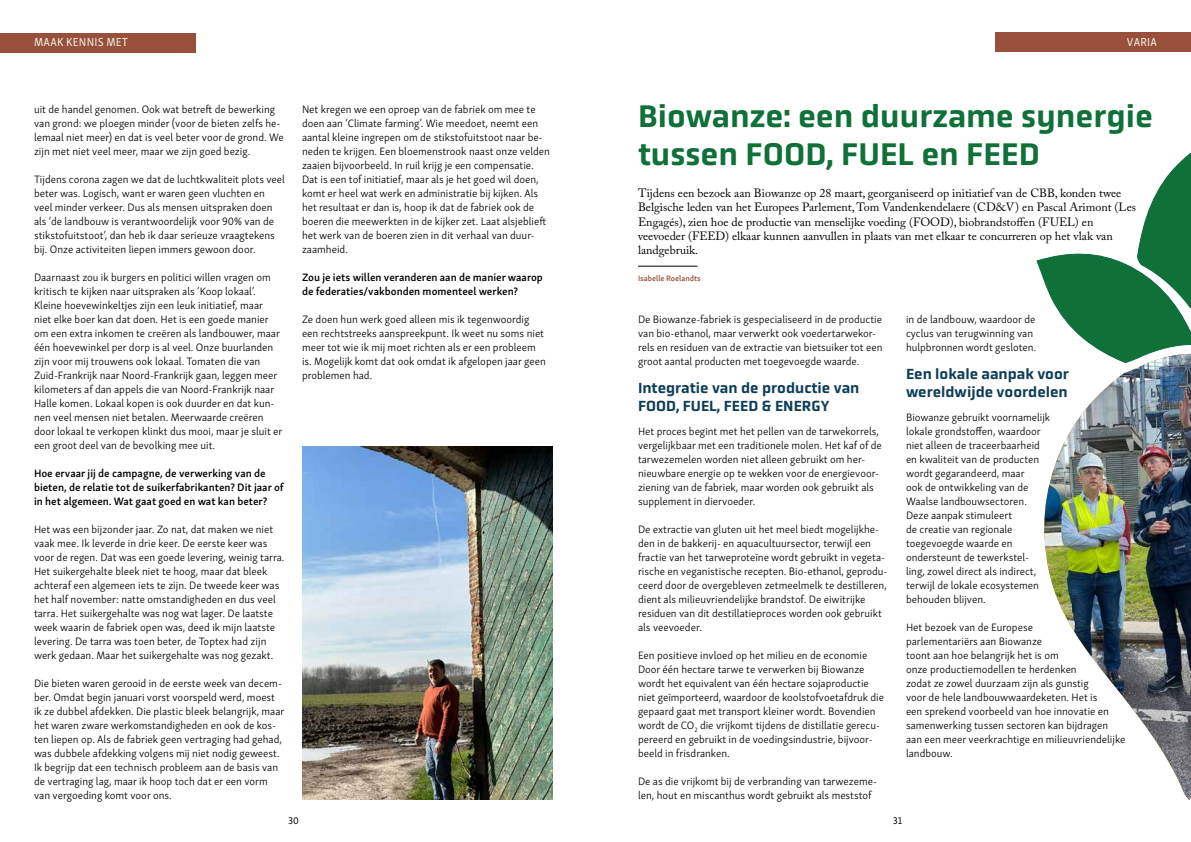
<style>
.page{position:relative;width:1191px;height:842px;background:#fff}
.page>*{position:absolute;margin:0;border:0;box-sizing:border-box;transform-origin:0 0}
.t1{font:500 32px/38.4px "Obvia";color:#0f7038}
.t2{font:500 15px/18px "Obvia";color:#0e3d58}
.t3{font:12px/14.4px "Adobe Caslon Pro";color:#000}
.t4{font:12px "Skolar Sans Latn Cn Me";letter-spacing:.02em;color:#ede9dd}
.t5{font:300 11px/14px "Skolar Sans Latn";color:#000}
.t6{font:600 11px/14px "Skolar Sans Latn";color:#000}
.t7{font:10px "Skolar Sans Latn";color:#000}
.t8{font:600 8px "Skolar Sans Latn";color:#974f3c}
</style>
<div class="page">
<div style="left:995px;top:33px;width:196px;height:19px;background:#984f3c"></div>
<div style="left:0;top:33px;width:196px;height:19px;background:#984f3c"></div>
<img style="left:302px;top:446px;width:251px;height:353px">
<hr style="left:638px;top:266px;width:59px;height:1px;background:#000">
<img style="left:1044px;top:366px;width:147px;height:434px">
<svg style="left:1036px;top:153px;width:155px;height:213px"></svg>
<p class="t4" style="left:34px;top:33px;width:96px">MAAK KENNIS MET</p>
<p class="t5" style="left:34px;top:101px;width:251px">uit de handel genomen. Ook wat betreft de bewerking van grond: we ploegen minder (voor de bieten zelfs he&shy;lemaal niet meer) en dat is veel beter voor de grond. We zijn met niet veel meer, maar we zijn goed bezig.</p>
<p class="t5" style="left:34px;top:171px;width:252px">Tijdens corona zagen we dat de luchtkwaliteit plots veel beter was. Logisch, want er waren geen vluchten en veel minder verkeer. Dus als mensen uitspraken doen als ‘de landbouw is verantwoordelijk voor 90% van de stikstofuitstoot’, dan heb ik daar serieuze vraagtekens bij. Onze activiteiten liepen immers gewoon door.</p>
<p class="t5" style="left:34px;top:269px;width:250px">Daarnaast zou ik burgers en politici willen vragen om kritisch te kijken naar uitspraken als ‘Koop lokaal’.<br>Kleine hoevewinkeltjes zijn een leuk initiatief, maar niet elke boer kan dat doen. Het is een goede manier om een extra inkomen te creëren als landbouwer, maar één hoevewinkel per dorp is al veel. Onze buurlanden zijn voor mij trouwens ook lokaal. Tomaten die van Zuid-Frankrijk naar Noord-Frankrijk gaan, leggen meer kilometers af dan appels die van Noord-Frankrijk naar Halle komen. Lokaal kopen is ook duurder en dat kun&shy;nen veel mensen niet betalen. Meerwaarde creëren door lokaal te verkopen klinkt dus mooi, maar je sluit er een groot deel van de bevolking mee uit.</p>
<p class="t6" style="left:34px;top:465px;width:251px">Hoe ervaar jij de campagne, de verwerking van de bieten, de relatie tot de suikerfabrikanten? Dit jaar of in het algemeen. Wat gaat goed en wat kan beter?</p>
<p class="t5" style="left:34px;top:521px;width:252px">Het was een bijzonder jaar. Zo nat, dat maken we niet vaak mee. Ik leverde in drie keer. De eerste keer was voor de regen. Dat was een goede levering, weinig tarra.<br>Het suikergehalte bleek niet te hoog, maar dat bleek achteraf een algemeen iets te zijn. De tweede keer was het half november: natte omstandigheden en dus veel tarra. Het suikergehalte was nog wat lager. De laatste week waarin de fabriek open was, deed ik mijn laatste levering. De tarra was toen beter, de Toptex had zijn werk gedaan. Maar het suikergehalte was nog gezakt.</p>
<p class="t5" style="left:34px;top:675px;width:252px">Die bieten waren gerooid in de eerste week van decem&shy;ber. Omdat begin januari vorst voorspeld werd, moest ik ze dubbel afdekken. Die plastic bleek belangrijk, maar het waren zware werkomstandigheden en ook de kos&shy;ten liepen op. Als de fabriek geen vertraging had gehad, was dubbele afdekking volgens mij niet nodig geweest.<br>Ik begrijp dat een technisch probleem aan de basis van de vertraging lag, maar ik hoop toch dat er een vorm van vergoeding komt voor ons.</p>
<p class="t5" style="left:302px;top:101px;width:249px">Net kregen we een oproep van de fabriek om mee te doen aan ‘Climate farming’. Wie meedoet, neemt een aantal kleine ingrepen om de stikstofuitstoot naar be&shy;neden te krijgen. Een bloemenstrook naast onze velden zaaien bijvoorbeeld. In ruil krijg je een compensatie.<br>Dat is een tof initiatief, maar als je het goed wil doen, komt er heel wat werk en administratie bij kijken. Als het resultaat er dan is, hoop ik dat de fabriek ook de boeren die meewerkten in de kijker zet. Laat alsjeblieft het werk van de boeren zien in dit verhaal van duur&shy;zaamheid.</p>
<p class="t6" style="left:302px;top:269px;width:242px">Zou je iets willen veranderen aan de manier waarop de federaties/vakbonden momenteel werken?</p>
<p class="t5" style="left:302px;top:311px;width:245px">Ze doen hun werk goed alleen mis ik tegenwoordig een rechtstreeks aanspreekpunt. Ik weet nu soms niet meer tot wie ik mij moet richten als er een probleem is. Mogelijk komt dat ook omdat ik afgelopen jaar geen problemen had.</p>
<p class="t4" style="left:1126px;top:33px;width:32px">VARIA</p>
<h1 class="t1" style="left:638px;top:97px;width:516px">Biowanze: een duurzame synergie tussen FOOD, FUEL en FEED</h1>
<p class="t3" style="left:638px;top:185px;width:500px">Tijdens een bezoek aan Biowanze op 28 maart, georganiseerd op initiatief van de CBB, konden twee Belgische leden van het Europees Parlement, Tom Vandenkendelaere (CD&amp;V) en Pascal Arimont (Les Engagés), zien hoe de productie van menselijke voeding (FOOD), biobrandstoffen (FUEL) en veevoeder (FEED) elkaar kunnen aanvullen in plaats van met elkaar te concurreren op het vlak van landgebruik.</p>
<p class="t8" style="left:638px;top:272px;width:64px">Isabelle Roelandts</p>
<p class="t5" style="left:906px;top:311px;width:132px">in de landbouw, waardoor de cyclus van terugwinning van hulpbronnen wordt gesloten.</p>
<h2 class="t2" style="left:906px;top:365px;width:164px">Een lokale aanpak voor wereldwijde voordelen</h2>
<p class="t5" style="left:906px;top:409px;width:146px">Biowanze gebruikt voornamelijk lokale grondstoffen, waardoor niet alleen de traceerbaarheid en kwaliteit van de producten wordt gegarandeerd, maar<br>ook de ontwikkeling van de<br>Waalse landbouwsectoren.<br>Deze aanpak stimuleert<br>de creatie van regionale toegevoegde waarde en ondersteunt de tewerkstel&shy;ling, zowel direct als indirect, terwijl de lokale ecosystemen behouden blijven.</p>
<p class="t5" style="left:906px;top:619px;width:221px">Het bezoek van de Europese<br>parlementariërs aan Biowanze<br>toont aan hoe belangrijk het is om<br>onze productiemodellen te herdenken<br>zodat ze zowel duurzaam zijn als gunstig<br>voor de hele landbouwwaardeketen. Het is<br>een sprekend voorbeeld van hoe innovatie en samenwerking tussen sectoren kan bijdragen aan een meer veerkrachtige en milieuvriendelijke landbouw.</p>
<p class="t5" style="left:638px;top:311px;width:246px">De Biowanze-fabriek is gespecialiseerd in de productie van bio-ethanol, maar verwerkt ook voedertarwekor&shy;rels en residuen van de extractie van bietsuiker tot een groot aantal producten met toegevoegde waarde.</p>
<h2 class="t2" style="left:638px;top:379px;width:223px">Integratie van de productie van<br>FOOD, FUEL, FEED &amp; ENERGY</h2>
<p class="t5" style="left:638px;top:423px;width:245px">Het proces begint met het pellen van de tarwekorrels, vergelijkbaar met een traditionele molen. Het kaf of de tarwezemelen worden niet alleen gebruikt om her&shy;nieuwbare energie op te wekken voor de energievoor&shy;ziening van de fabriek, maar worden ook gebruikt als supplement in diervoeder.</p>
<p class="t5" style="left:638px;top:521px;width:251px">De extractie van gluten uit het meel biedt mogelijkhe&shy;den in de bakkerij- en aquacultuursector, terwijl een fractie van het tarweproteïne wordt gebruikt in vegeta&shy;rische en veganistische recepten. Bio-ethanol, geprodu&shy;ceerd door de overgebleven zetmeelmelk te destilleren, dient als milieuvriendelijke brandstof. De eiwitrijke residuen van dit destillatieproces worden ook gebruikt als veevoeder.</p>
<p class="t5" style="left:638px;top:647px;width:247px">Een positieve invloed op het milieu en de economie Door één hectare tarwe te verwerken bij Biowanze wordt het equivalent van één hectare sojaproductie niet geïmporteerd, waardoor de koolstofvoetafdruk die gepaard gaat met transport kleiner wordt. Bovendien wordt de CO<sub>2</sub> die vrijkomt tijdens de distillatie gerecu&shy;pereerd en gebruikt in de voedingsindustrie, bijvoor&shy;beeld in frisdranken.</p>
<p class="t5" style="left:638px;top:773px;width:240px">De as die vrijkomt bij de verbranding van tarwezeme&shy;len, hout en miscanthus wordt gebruikt als meststof</p>
<p class="t7" style="left:288px;top:813px;width:12px">30</p>
<p class="t7" style="left:893px;top:813px;width:11px">31</p>
</div>
